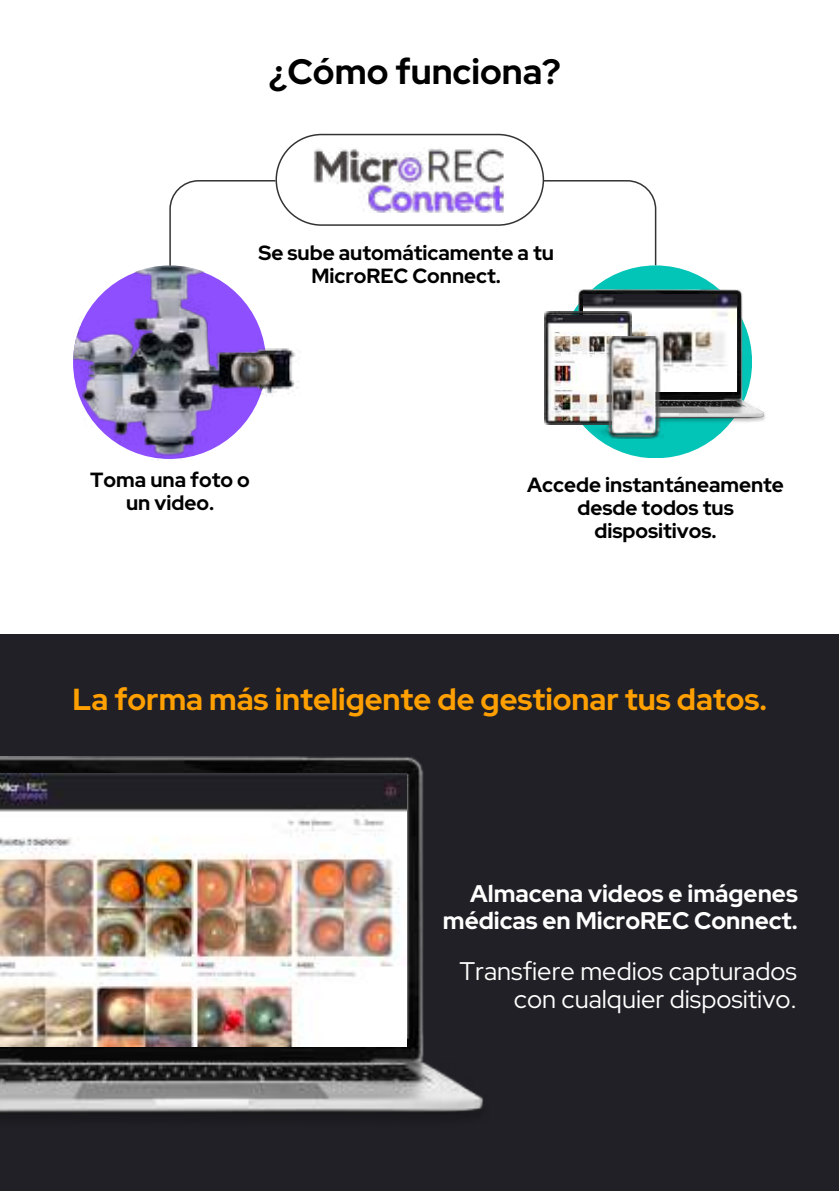
<style>
.page{position:relative;width:839px;height:1191px;background:#fff}
.page>*{position:absolute;margin:0;border:0;box-sizing:border-box;transform-origin:0 0}
.t1{font:800 35.2px "Red Hat Display";color:#000}
.t2{font:700 30.4px "Red Hat Display";color:#ff9f00}
.t3{font:25.4px/28.4px "Red Hat Display";color:#fff;text-align:right}
.t4{font:700 24px/27.2px "Red Hat Display";color:#fff;text-align:right}
.t5{font:700 20.6px/22.8px "Red Hat Display";color:#000;text-align:center}
</style>
<div class="page">
<svg style="left:169px;top:179px;width:488px;height:101px"></svg>
<svg style="left:275px;top:134px;width:269px;height:92px"></svg>
<img style="left:73px;top:265px;width:194px;height:194px;border-radius:50%">
<img style="left:78px;top:298px;width:221px;height:162px">
<div style="left:559px;top:265px;width:193px;height:193px;background:#02c5b7;border-radius:50%"></div>
<img style="left:558px;top:289px;width:207px;height:135px">
<img style="left:583px;top:295px;width:153px;height:97px">
<img style="left:544px;top:312px;width:88px;height:113px">
<img style="left:591px;top:430px;width:10px;height:9px">
<img style="left:601px;top:336px;width:64px;height:103px">
<img style="left:313px;top:148px;width:192px;height:64px">
<div style="left:0;top:634px;width:838px;height:557px;background:#202026"></div>
<img style="left:0;top:757px;width:483px;height:357px">
<img style="left:0;top:773px;width:406px;height:273px">
<h1 class="t1" style="left:269px;top:48px;width:293px">¿Cómo funciona?</h1>
<p class="t5" style="left:258px;top:241px;width:297px">Se sube automáticamente a tu<br>MicroREC Connect.</p>
<p class="t5" style="left:90px;top:469px;width:161px">Toma una foto o un video.</p>
<p class="t5" style="left:527px;top:474px;width:258px">Accede instantáneamente desde todos tus dispositivos.</p>
<h2 class="t2" style="left:72px;top:679px;width:696px">La forma más inteligente de gestionar tus datos.</h2>
<p class="t4" style="left:443px;top:880px;width:356px">Almacena videos e imágenes médicas en MicroREC Connect.</p>
<p class="t3" style="left:459px;top:956px;width:339px">Transfiere medios capturados con cualquier dispositivo.</p>
</div>
